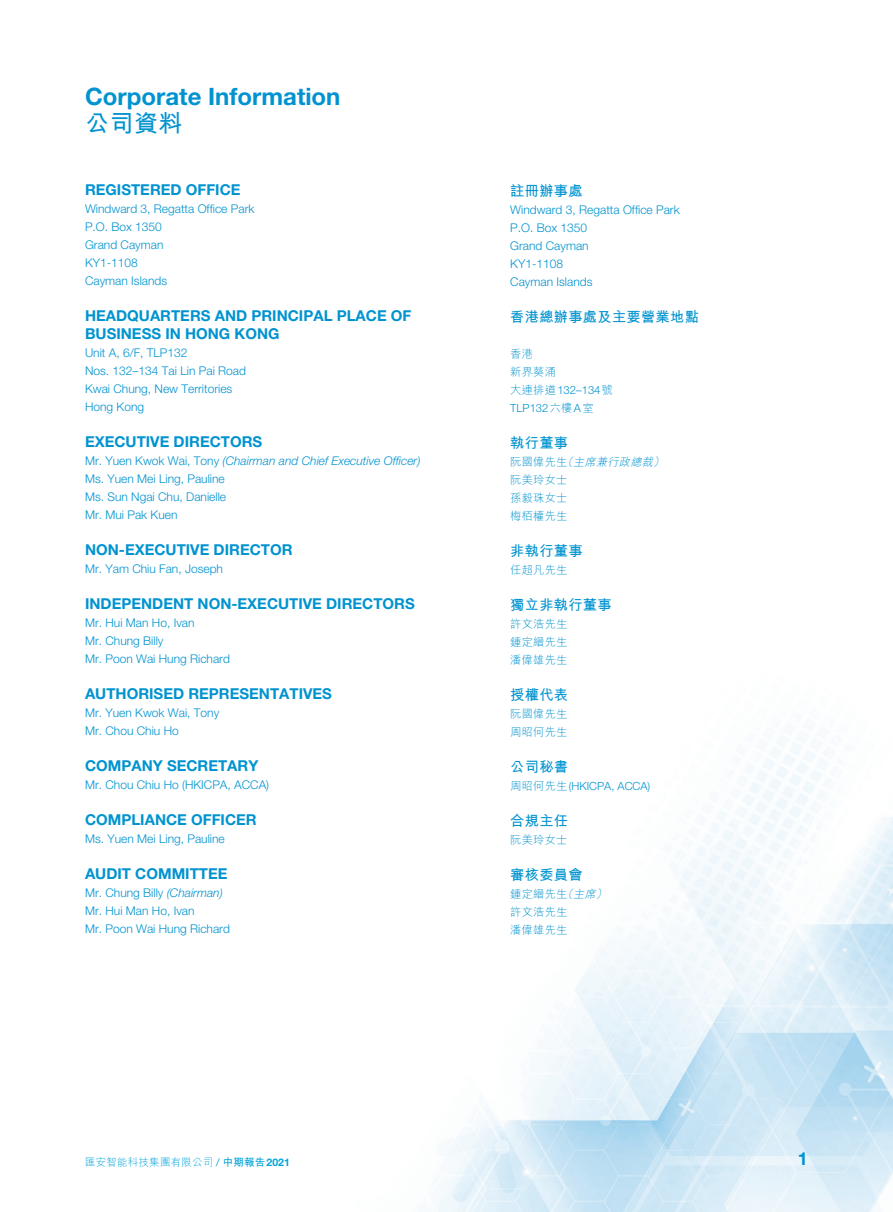
<style>
.page{position:relative;width:893px;height:1212px;background:#fff}
.page>*{position:absolute;margin:0;border:0;box-sizing:border-box;transform-origin:0 0}
.t1{font:700 24px "Helvetica Neue LT Std";color:#0093d0}
.t2{font:700 24px "M Hei HK";color:#0093d0}
.t3{font:700 18px "Helvetica Neue LT Std";color:#0093d0}
._01_H1_E{font:700 15px "Helvetica Neue LT Std";color:#0093d0}
._001_H1_C{font:700 14.25px "M Hei HK";letter-spacing:.02em;color:#0093d0}
._00_txt_E{font:300 12px "Helvetica Neue LT Std";color:#0093d0}
._00_txt_E-2{font:italic 300 12px "Helvetica Neue LT Std";color:#0093d0}
._000_txt_C{font:300 11.25px "M Hei HK";letter-spacing:.02em;color:#0093d0}
._000_txt_C-2{font:300 11.25px "Helvetica Neue LT Std";color:#0093d0}
._000_txt_C-3{font:italic 300 11.25px "M Hei HK";color:#0093d0}
.t4{font:300 10.5px "M Hei HK";letter-spacing:.02em;color:#00a3d9}
.s1{font-style:normal}
.s2{font-style:italic}
.s3{font-family:"Helvetica Neue LT Std";font-weight:400}
.s4{font-weight:700}
.s5{font-family:"Helvetica Neue LT Std";font-weight:700}
.s6{font-family:"M Hei HK"}
</style>
<div class="page">
<img style="left:429px;top:732px;width:464px;height:480px">
<p class="t1" style="left:85px;top:82px;width:257px">Corporate Information</p>
<p class="t2" style="left:85px;top:106px;width:99px">公司資料</p>
<p class="_01_H1_E" style="left:85px;top:181px;width:157px">REGISTERED OFFICE</p>
<p class="_00_txt_E" style="left:85px;top:202px;width:171px">Windward 3, Regatta Office Park</p>
<p class="_00_txt_E" style="left:85px;top:220px;width:78px">P.O. Box 1350</p>
<p class="_00_txt_E" style="left:85px;top:238px;width:80px">Grand Cayman</p>
<p class="_00_txt_E" style="left:85px;top:256px;width:54px">KY1-1108</p>
<p class="_00_txt_E" style="left:85px;top:274px;width:84px">Cayman Islands</p>
<p class="_01_H1_E" style="left:85px;top:307px;width:328px">HEADQUARTERS AND PRINCIPAL PLACE OF</p>
<p class="_01_H1_E" style="left:85px;top:325px;width:196px">BUSINESS IN HONG KONG</p>
<p class="_00_txt_E" style="left:85px;top:346px;width:104px">Unit A, 6/F, TLP132</p>
<p class="_00_txt_E" style="left:85px;top:364px;width:162px">Nos. 132–134 Tai Lin Pai Road</p>
<p class="_00_txt_E" style="left:85px;top:382px;width:149px">Kwai Chung, New Territories</p>
<p class="_00_txt_E" style="left:85px;top:400px;width:61px">Hong Kong</p>
<p class="_01_H1_E" style="left:85px;top:433px;width:179px">EXECUTIVE DIRECTORS</p>
<p class="_00_txt_E-2" style="left:85px;top:454px;width:337px"><span class="s1">Mr. Yuen Kwok Wai, Tony</span> (Chairman and Chief Executive Officer)</p>
<p class="_00_txt_E" style="left:85px;top:472px;width:141px">Ms. Yuen Mei Ling, Pauline</p>
<p class="_00_txt_E" style="left:85px;top:490px;width:143px">Ms. Sun Ngai Chu, Danielle</p>
<p class="_00_txt_E" style="left:85px;top:508px;width:94px">Mr. Mui Pak Kuen</p>
<p class="_01_H1_E" style="left:85px;top:541px;width:209px">NON-EXECUTIVE DIRECTOR</p>
<p class="_00_txt_E" style="left:85px;top:562px;width:140px">Mr. Yam Chiu Fan, Joseph</p>
<p class="_01_H1_E" style="left:85px;top:595px;width:331px">INDEPENDENT NON-EXECUTIVE DIRECTORS</p>
<p class="_00_txt_E" style="left:85px;top:616px;width:111px">Mr. Hui Man Ho, Ivan</p>
<p class="_00_txt_E" style="left:85px;top:634px;width:80px">Mr. Chung Billy</p>
<p class="_00_txt_E" style="left:85px;top:652px;width:146px">Mr. Poon Wai Hung Richard</p>
<p class="_01_H1_E" style="left:85px;top:685px;width:248px">AUTHORISED REPRESENTATIVES</p>
<p class="_00_txt_E" style="left:85px;top:706px;width:136px">Mr. Yuen Kwok Wai, Tony</p>
<p class="_00_txt_E" style="left:85px;top:724px;width:95px">Mr. Chou Chiu Ho</p>
<p class="_01_H1_E" style="left:85px;top:757px;width:175px">COMPANY SECRETARY</p>
<p class="_00_txt_E" style="left:85px;top:778px;width:186px">Mr. Chou Chiu Ho (HKICPA, ACCA)</p>
<p class="_01_H1_E" style="left:85px;top:811px;width:173px">COMPLIANCE OFFICER</p>
<p class="_00_txt_E" style="left:85px;top:832px;width:141px">Ms. Yuen Mei Ling, Pauline</p>
<p class="_01_H1_E" style="left:85px;top:865px;width:144px">AUDIT COMMITTEE</p>
<p class="_00_txt_E" style="left:85px;top:886px;width:139px">Mr. Chung Billy <span class="s2">(Chairman)</span></p>
<p class="_00_txt_E" style="left:85px;top:904px;width:111px">Mr. Hui Man Ho, Ivan</p>
<p class="_00_txt_E" style="left:85px;top:922px;width:146px">Mr. Poon Wai Hung Richard</p>
<p class="t4" style="left:85px;top:1157px;width:206px">匯安智能科技集團有限公司 <span class="s3">/</span> <span class="s4">中期報告</span><span class="s5">2021</span></p>
<p class="_001_H1_C" style="left:510px;top:180px;width:74px">註冊辦事處</p>
<p class="_00_txt_E" style="left:510px;top:202px;width:171px">Windward 3, Regatta Office Park</p>
<p class="_00_txt_E" style="left:510px;top:220px;width:78px">P.O. Box 1350</p>
<p class="_00_txt_E" style="left:510px;top:238px;width:80px">Grand Cayman</p>
<p class="_00_txt_E" style="left:510px;top:256px;width:54px">KY1-1108</p>
<p class="_00_txt_E" style="left:510px;top:274px;width:84px">Cayman Islands</p>
<p class="_001_H1_C" style="left:510px;top:306px;width:190px">香港總辦事處及主要營業地點</p>
<p class="_000_txt_C" style="left:510px;top:348px;width:24px">香港</p>
<p class="_000_txt_C" style="left:510px;top:366px;width:47px">新界葵涌</p>
<p class="_000_txt_C-2" style="left:510px;top:383px;width:104px"><span class="s6">大連排道</span>132–134<span class="s6">號</span></p>
<p class="_000_txt_C-2" style="left:510px;top:401px;width:85px">TLP132<span class="s6">六樓</span>A<span class="s6">室</span></p>
<p class="_001_H1_C" style="left:510px;top:432px;width:59px">執行董事</p>
<p class="_000_txt_C-3" style="left:510px;top:456px;width:158px"><span class="s1">阮國偉先生</span>（主席兼行政總裁）</p>
<p class="_000_txt_C" style="left:510px;top:474px;width:59px">阮美玲女士</p>
<p class="_000_txt_C" style="left:510px;top:492px;width:59px">孫毅珠女士</p>
<p class="_000_txt_C" style="left:510px;top:510px;width:59px">梅栢權先生</p>
<p class="_001_H1_C" style="left:510px;top:540px;width:74px">非執行董事</p>
<p class="_000_txt_C" style="left:510px;top:564px;width:59px">任超凡先生</p>
<p class="_001_H1_C" style="left:510px;top:594px;width:103px">獨立非執行董事</p>
<p class="_000_txt_C" style="left:510px;top:618px;width:59px">許文浩先生</p>
<p class="_000_txt_C" style="left:510px;top:636px;width:59px">鍾定縉先生</p>
<p class="_000_txt_C" style="left:510px;top:654px;width:59px">潘偉雄先生</p>
<p class="_001_H1_C" style="left:510px;top:684px;width:59px">授權代表</p>
<p class="_000_txt_C" style="left:510px;top:708px;width:59px">阮國偉先生</p>
<p class="_000_txt_C" style="left:510px;top:726px;width:59px">周昭何先生</p>
<p class="_001_H1_C" style="left:510px;top:756px;width:59px">公司秘書</p>
<p class="_000_txt_C-2" style="left:510px;top:779px;width:142px"><span class="s6">周昭何先生</span>(HKICPA, ACCA)</p>
<p class="_001_H1_C" style="left:510px;top:810px;width:59px">合規主任</p>
<p class="_000_txt_C" style="left:510px;top:834px;width:59px">阮美玲女士</p>
<p class="_001_H1_C" style="left:510px;top:864px;width:74px">審核委員會</p>
<p class="_000_txt_C" style="left:510px;top:888px;width:101px">鍾定縉先生<span class="s2">（主席）</span></p>
<p class="_000_txt_C" style="left:510px;top:906px;width:59px">許文浩先生</p>
<p class="_000_txt_C" style="left:510px;top:924px;width:59px">潘偉雄先生</p>
<p class="t3" style="left:798px;top:1148px;width:12px">1</p>
</div>
